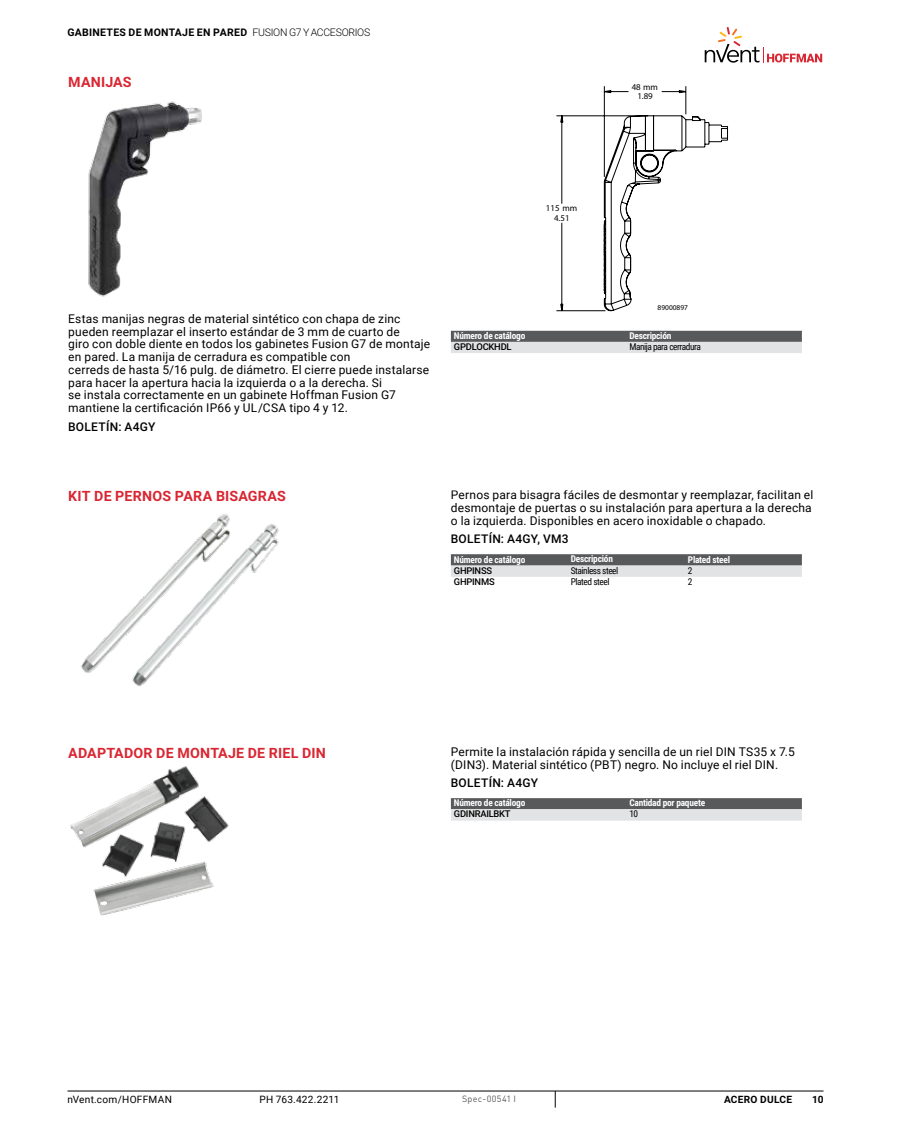
<style>
.page{position:relative;width:918px;height:1134px;background:#fff}
.page>*{position:absolute;margin:0;border:0;box-sizing:border-box;transform-origin:0 0}
.t1{font:700 14.25px "Roboto";letter-spacing:.015em;color:#d92632}
.t2{font:12px/12.8px "Roboto";letter-spacing:.015em;color:#000}
.t3{font:500 12px "Roboto";letter-spacing:.02em;color:#000}
.t4{font:700 10.5px "Roboto";letter-spacing:.025em;color:#000}
.t5{font:10.2px "Roboto";letter-spacing:.025em;color:#000}
.t6{font:700 10.2px "Roboto";letter-spacing:.025em;color:#000}
.t7{font:700 9.3px "Roboto Condensed";letter-spacing:-.025em;color:#fff}
.t8{font:9.3px "Roboto Condensed";letter-spacing:-.05em;color:#000}
.t9{font:500 9.3px "Roboto";letter-spacing:-.025em;color:#000}
.t10{font:9px "DIN Pro";letter-spacing:.03em;color:#58595b}
.t11{font:8.85px/9.6px "Arial";color:#000;text-align:center}
.t12{font:7.35px "Arial";color:#000}
.s1{font-weight:300}
</style>
<div class="page">
<hr style="left:68px;top:1091px;width:756px;height:1px;background:#000">
<svg style="left:555px;top:1091px;width:1px;height:17px"></svg>
<svg style="left:705px;top:27px;width:117px;height:36px"></svg>
<img style="left:88px;top:101px;width:114px;height:196px">
<svg style="left:556px;top:86px;width:172px;height:225px"></svg>
<svg style="left:451px;top:331px;width:351px;height:22px;background:#9e9fa0"></svg>
<img style="left:81px;top:513px;width:198px;height:172px">
<svg style="left:451px;top:554px;width:351px;height:23px;background:#a0a1a2"></svg>
<img style="left:71px;top:768px;width:156px;height:146px">
<svg style="left:451px;top:798px;width:351px;height:23px;background:#a1a2a3"></svg>
<p class="t4" style="left:68px;top:25px;width:304px">GABINETES DE MONTAJE EN PARED <span class="s1">FUSION G7 Y ACCESORIOS</span></p>
<p class="t1" style="left:68px;top:72px;width:65px">MANIJAS</p>
<p class="t11" style="left:632px;top:82px;width:28px">48 mm<br>1.89</p>
<p class="t11" style="left:546px;top:203px;width:33px">115 mm<br>4.51</p>
<p class="t2" style="left:68px;top:312px;width:364px">Estas manijas negras de material sintético con chapa de zinc pueden reemplazar el inserto estándar de 3 mm de cuarto de<br>giro con doble diente en todos los gabinetes Fusion G7 de montaje en pared. La manija de cerradura es compatible con<br>cerreds de hasta 5/16 pulg. de diámetro. El cierre puede instalarse para hacer la apertura hacia la izquierda o a la derecha. Si<br>se instala correctamente en un gabinete Hoffman Fusion G7 mantiene la certificación IP66 y UL/CSA tipo 4 y 12.</p>
<p class="t3" style="left:68px;top:418px;width:89px">BOLETÍN: A4GY</p>
<p class="t12" style="left:658px;top:303px;width:32px">89000897</p>
<p class="t7" style="left:454px;top:329px;width:73px">Número de catálogo</p>
<p class="t7" style="left:629px;top:329px;width:44px">Descripción</p>
<p class="t9" style="left:454px;top:340px;width:59px">GPDLOCKHDL</p>
<p class="t8" style="left:629px;top:340px;width:73px">Manija para cerradura</p>
<p class="t1" style="left:68px;top:486px;width:219px">KIT DE PERNOS PARA BISAGRAS</p>
<p class="t2" style="left:451px;top:488px;width:364px">Pernos para bisagra fáciles de desmontar y reemplazar, facilitan el desmontaje de puertas o su instalación para apertura a la derecha o la izquierda. Disponibles en acero inoxidable o chapado.</p>
<p class="t3" style="left:451px;top:531px;width:119px">BOLETÍN: A4GY, VM3</p>
<p class="t7" style="left:454px;top:553px;width:73px">Número de catálogo</p>
<p class="t7" style="left:571px;top:553px;width:44px">Descripción</p>
<p class="t7" style="left:688px;top:553px;width:44px">Plated steel</p>
<p class="t9" style="left:454px;top:564px;width:40px">GHPINSS</p>
<p class="t8" style="left:571px;top:564px;width:49px">Stainless steel</p>
<p class="t8" style="left:688px;top:564px;width:6px">2</p>
<p class="t9" style="left:454px;top:575px;width:42px">GHPINMS</p>
<p class="t8" style="left:571px;top:575px;width:40px">Plated steel</p>
<p class="t8" style="left:688px;top:575px;width:6px">2</p>
<p class="t1" style="left:68px;top:743px;width:11px">ADAP</p>
<p class="t1" style="left:106px;top:743px;width:221px">TADOR DE MONTAJE DE RIEL DIN</p>
<p class="t2" style="left:451px;top:745px;width:345px">Permite la instalación rápida y sencilla de un riel DIN TS35 x 7.5 (DIN3). Material sintético (PBT) negro. No incluye el riel DIN.</p>
<p class="t3" style="left:451px;top:775px;width:89px">BOLETÍN: A4GY</p>
<p class="t7" style="left:454px;top:796px;width:73px">Número de catálogo</p>
<p class="t7" style="left:629px;top:796px;width:77px">Cantidad por paquete</p>
<p class="t9" style="left:454px;top:808px;width:58px">GDINRAILBKT</p>
<p class="t8" style="left:629px;top:808px;width:10px">10</p>
<p class="t5" style="left:67px;top:1092px;width:106px">nVent.com/HOFFMAN</p>
<p class="t5" style="left:260px;top:1092px;width:81px">PH 763.422.2211</p>
<p class="t10" style="left:462px;top:1092px;width:55px">Spec-00541 I</p>
<p class="t6" style="left:724px;top:1092px;width:70px">ACERO DULCE</p>
<p class="t6" style="left:812px;top:1092px;width:13px">10</p>
</div>
